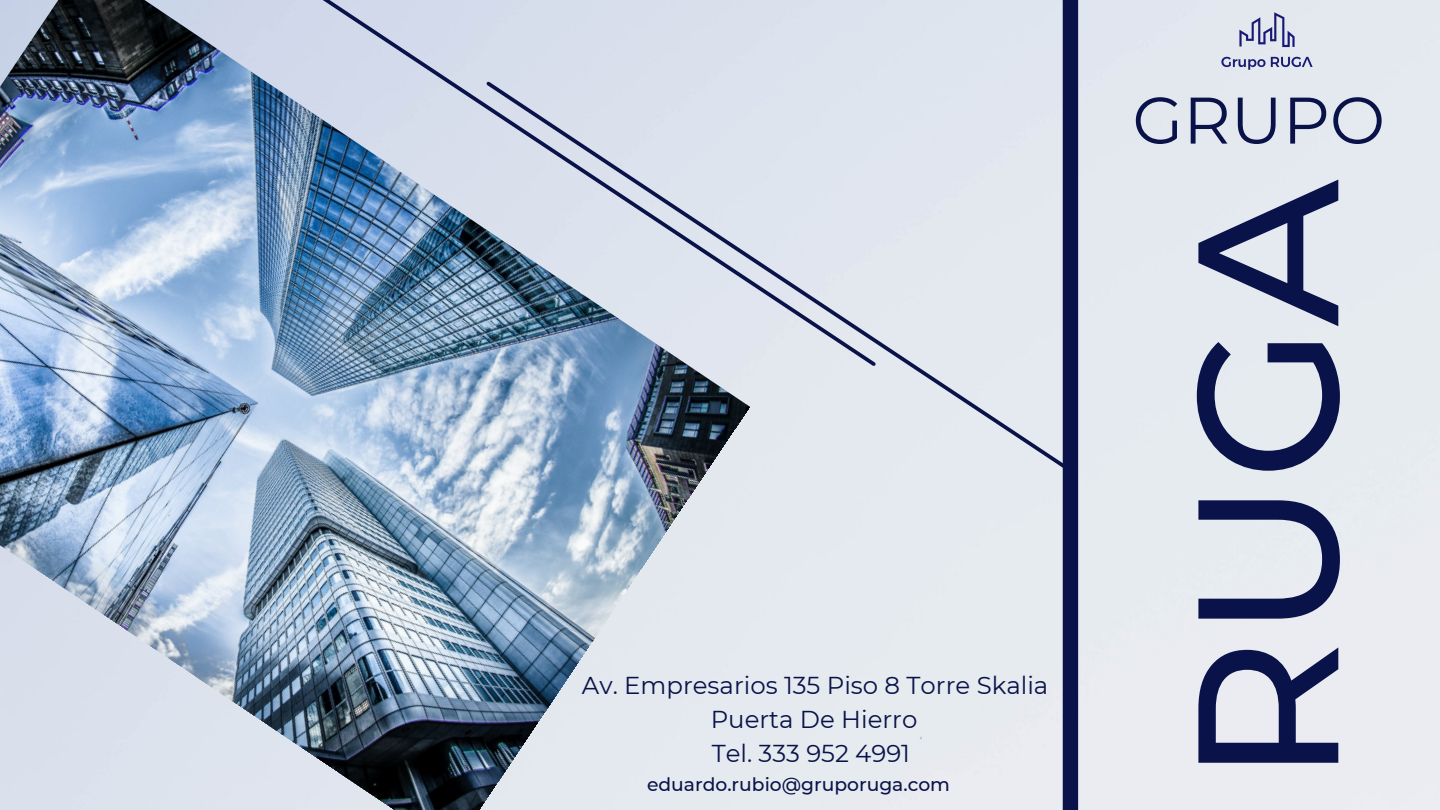
<style>
.page{position:relative;width:1440px;height:810px;background:#fff}
.page>*{position:absolute;margin:0;border:0;box-sizing:border-box;transform-origin:0 0}
.t1{font:500 199.9px "Montserrat";color:#0a1349}
.t2{font:65.7px "Montserrat";color:#0a1349}
.t3{font:24.4px "Montserrat";color:#0a1349}
.t4{font:500 18.7px "Montserrat";color:#0a1349}
</style>
<div class="page">
<div style="left:1063px;top:0;width:15px;height:810px;background:#0a1349"></div>
<img style="left:1220px;top:9px;width:94px;height:63px">
<svg style="left:751px;top:78px;width:326px;height:399px;background:#d3d9e3"></svg>
<div style="left:751px;top:0;width:128px;height:369px;background:#dee5ee"></div>
<img style="left:0;top:0;width:751px;height:810px">
<p class="t3" style="left:582px;top:670px;width:468px">Av. Empresarios 135 Piso 8 Torre Skalia</p>
<p class="t3" style="left:711px;top:704px;width:208px">Puerta De Hierro</p>
<p class="t3" style="left:712px;top:739px;width:200px">Tel. 333 952 4991</p>
<p class="t4" style="left:647px;top:772px;width:304px">eduardo.rubio@gruporuga.com</p>
<p class="t2" style="left:1132px;top:80px;width:254px">GRUPO</p>
<p class="t1" style="left:1145px;top:784px;width:606px;rotate:-90deg">RUGA</p>
</div>
